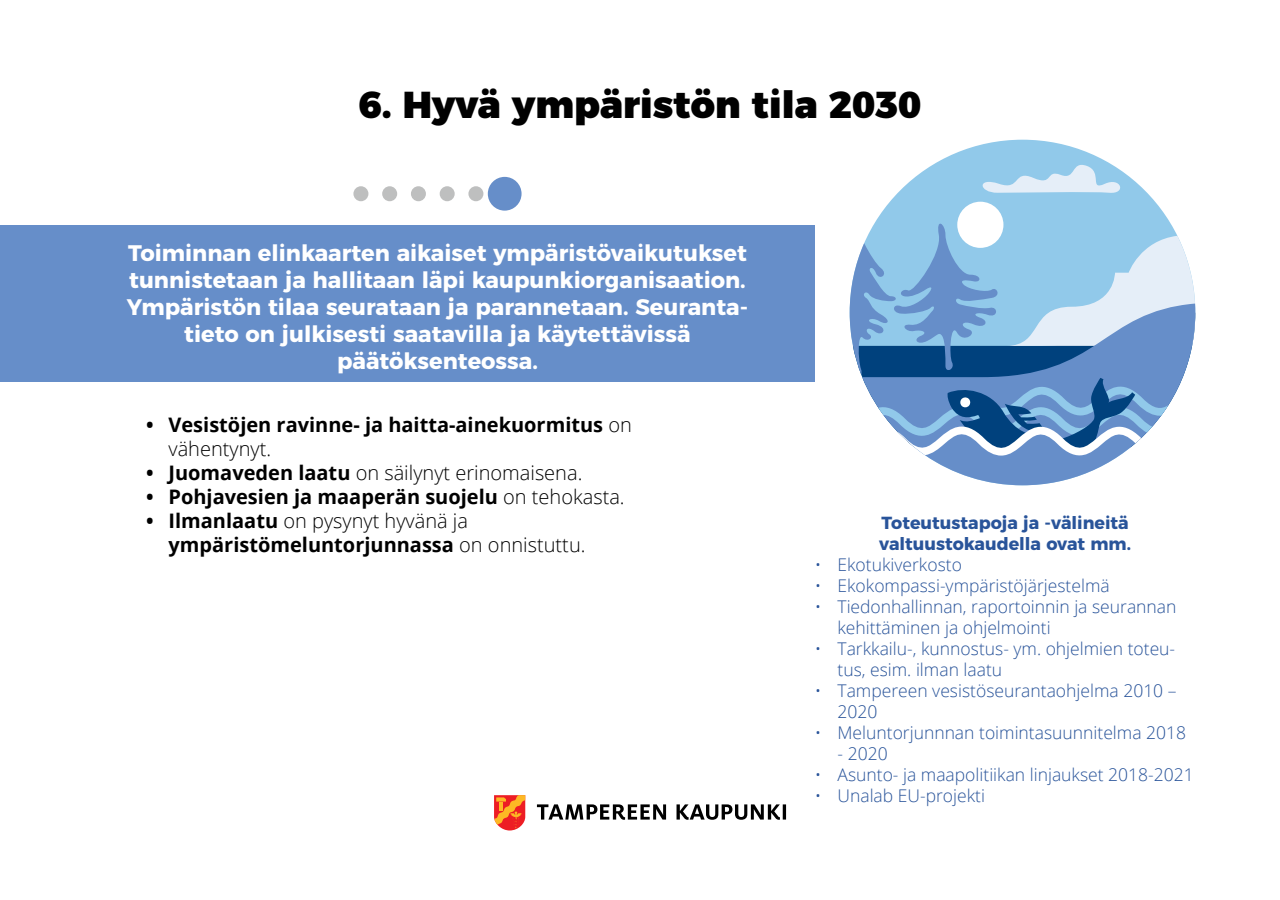
<style>
.page{position:relative;width:1280px;height:900px;background:#fff}
.page>*{position:absolute;margin:0;border:0;box-sizing:border-box;transform-origin:0 0}
.t1{font:900 37.5px "Montserrat";color:#000}
.t2{font:700 22.5px/27px "Montserrat";color:#fff;text-align:center}
.t3{font:700 20px/24px "Open Sans";color:#000}
.t4{font:300 20px "Open Sans";color:#000}
.t5{font:300 17.5px/21px "Open Sans";color:#29549a}
.t6{font:700 17.5px/21px "Montserrat";color:#29549a}
.s1{font-weight:300}
.s2{font-weight:700}
</style>
<div class="page">
<div style="left:0;top:225px;width:815px;height:156px;background:#668ec9"></div>
<div style="left:353px;top:186px;width:15px;height:15px;background:#bebfbf;border-radius:50%"></div>
<div style="left:382px;top:186px;width:15px;height:15px;background:#bebfbf;border-radius:50%"></div>
<div style="left:411px;top:186px;width:15px;height:15px;background:#bebfbf;border-radius:50%"></div>
<div style="left:440px;top:186px;width:15px;height:15px;background:#bebfbf;border-radius:50%"></div>
<div style="left:468px;top:186px;width:15px;height:15px;background:#bebfbf;border-radius:50%"></div>
<div style="left:488px;top:177px;width:34px;height:34px;background:#668ec9;border-radius:50%"></div>
<svg style="left:494px;top:795px;width:31px;height:36px"></svg>
<svg style="left:537px;top:804px;width:249px;height:16px"></svg>
<div style="left:850px;top:140px;width:345px;height:345px;background:#91c9ea;border-radius:50%"></div>
<div style="left:957px;top:202px;width:46px;height:46px;background:#fff;border-radius:50%"></div>
<svg style="left:982px;top:160px;width:145px;height:33px"></svg>
<svg style="left:939px;top:464px;width:167px;height:21px;fill:#668ec9"></svg>
<svg style="left:850px;top:217px;width:345px;height:247px"></svg>
<h1 class="t1" style="left:359px;top:73px;width:564px">6. Hyvä ympäristön tila 2030</h1>
<p class="t2" style="left:127px;top:237px;width:623px">Toiminnan elinkaarten aikaiset ympäristövaikutukset tunnistetaan ja hallitaan läpi kaupunkiorganisaation.<br>Ympäristön tilaa seurataan ja parannetaan. Seuranta&shy;tieto on julkisesti saatavilla ja käytettävissä päätöksenteossa.</p>
<p class="t3" style="left:169px;top:412px;width:465px;text-indent:-23px">• Vesistöjen ravinne- ja haitta-ainekuormitus <span class="s1">on vähentynyt.</span></p>
<p class="t4" style="left:146px;top:459px;width:438px"><span class="s2">• Juomaveden laatu</span> on säilynyt erinomaisena.</p>
<p class="t3" style="left:146px;top:484px;width:480px">• Pohjavesien ja maaperän suojelu <span class="s1">on tehokasta.</span></p>
<p class="t3" style="left:169px;top:508px;width:419px;text-indent:-22px">• Ilmanlaatu <span class="s1">on pysynyt hyvänä ja </span>ympäristömeluntorjunnassa <span class="s1">on onnistuttu.</span></p>
<p class="t6" style="left:879px;top:511px;width:253px">Toteutustapoja ja -välineitä valtuustokaudella ovat mm.</p>
<p class="t5" style="left:815px;top:554px;width:148px">• Ekotukiverkosto</p>
<p class="t5" style="left:815px;top:575px;width:296px">• Ekokompassi-ympäristöjärjestelmä</p>
<p class="t5" style="left:838px;top:596px;width:341px;text-indent:-23px">• Tiedonhallinnan, raportoinnin ja seurannan kehittäminen ja ohjelmointi</p>
<p class="t5" style="left:838px;top:638px;width:339px;text-indent:-23px">• Tarkkailu-, kunnostus- ym. ohjelmien toteu&shy;tus, esim. ilman laatu</p>
<p class="t5" style="left:838px;top:680px;width:341px;text-indent:-23px">• Tampereen vesistöseurantaohjelma 2010 –<br>2020</p>
<p class="t5" style="left:815px;top:722px;width:373px">• Meluntorjunnnan toimintasuunnitelma 2018</p>
<p class="t5" style="left:838px;top:743px;width:52px">- 2020</p>
<p class="t5" style="left:815px;top:764px;width:380px">• Asunto- ja maapolitiikan linjaukset 2018-2021</p>
<p class="t5" style="left:815px;top:785px;width:172px">• Unalab EU-projekti</p>
</div>
